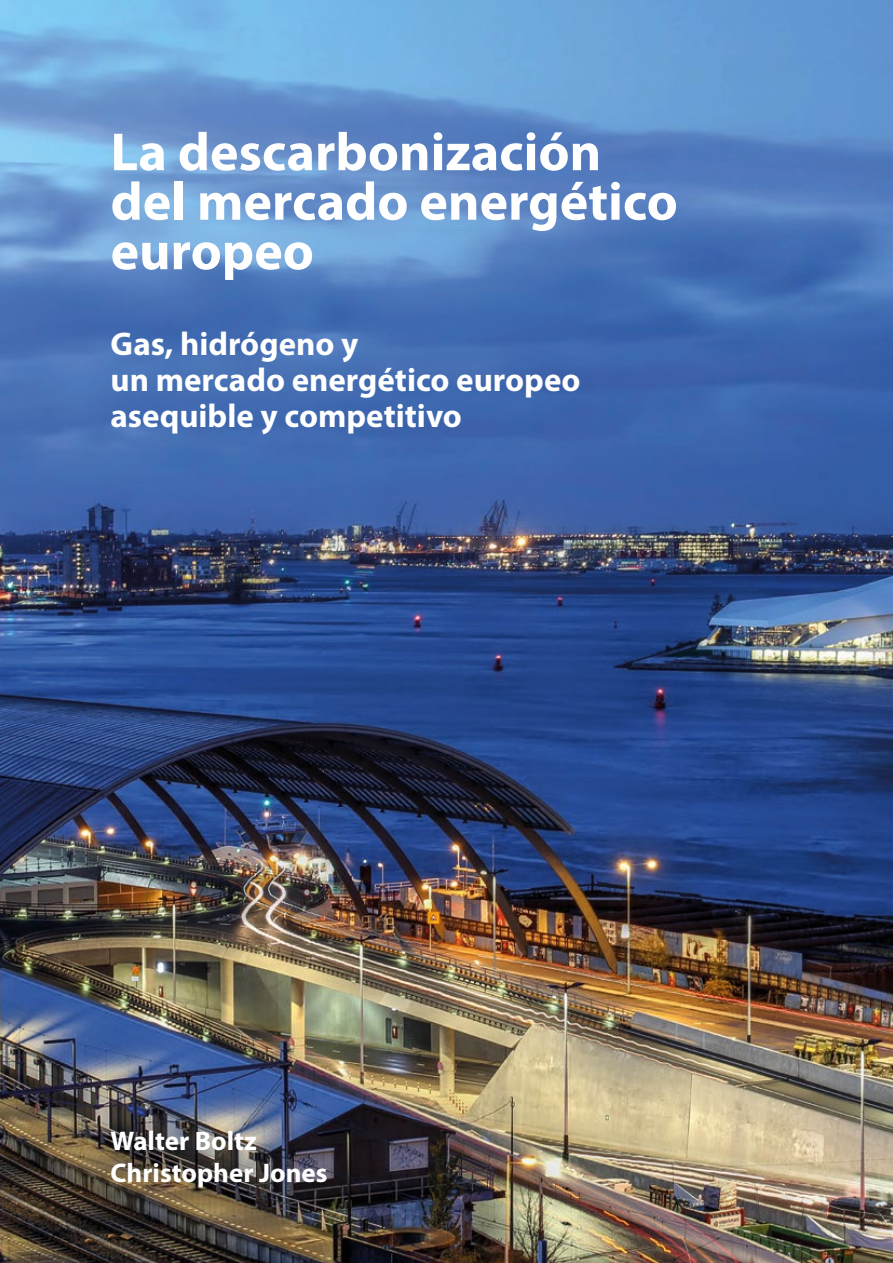
<style>
.page{position:relative;width:893px;height:1263px;background:#fff}
.page>*{position:absolute;margin:0;border:0;box-sizing:border-box;transform-origin:0 0}
.t1{font:700 54px/49.5px "Myriad Pro";color:#fff}
.t2{font:700 33px/36px "Myriad Pro";color:#fff}
.t3{font:700 27px/32.4px "Myriad Pro";color:#fff}
</style>
<div class="page">
<img style="left:0;top:0;width:893px;height:1263px">
<h1 class="t1" style="left:111px;top:125px;width:569px">La descarbonización del mercado energético europeo</h1>
<p class="t2" style="left:111px;top:324px;width:471px">Gas, hidrógeno y<br>un mercado energético europeo asequible y competitivo</p>
<p class="t3" style="left:111px;top:1123px;width:218px">Walter Boltz<br>Christopher Jones</p>
</div>
